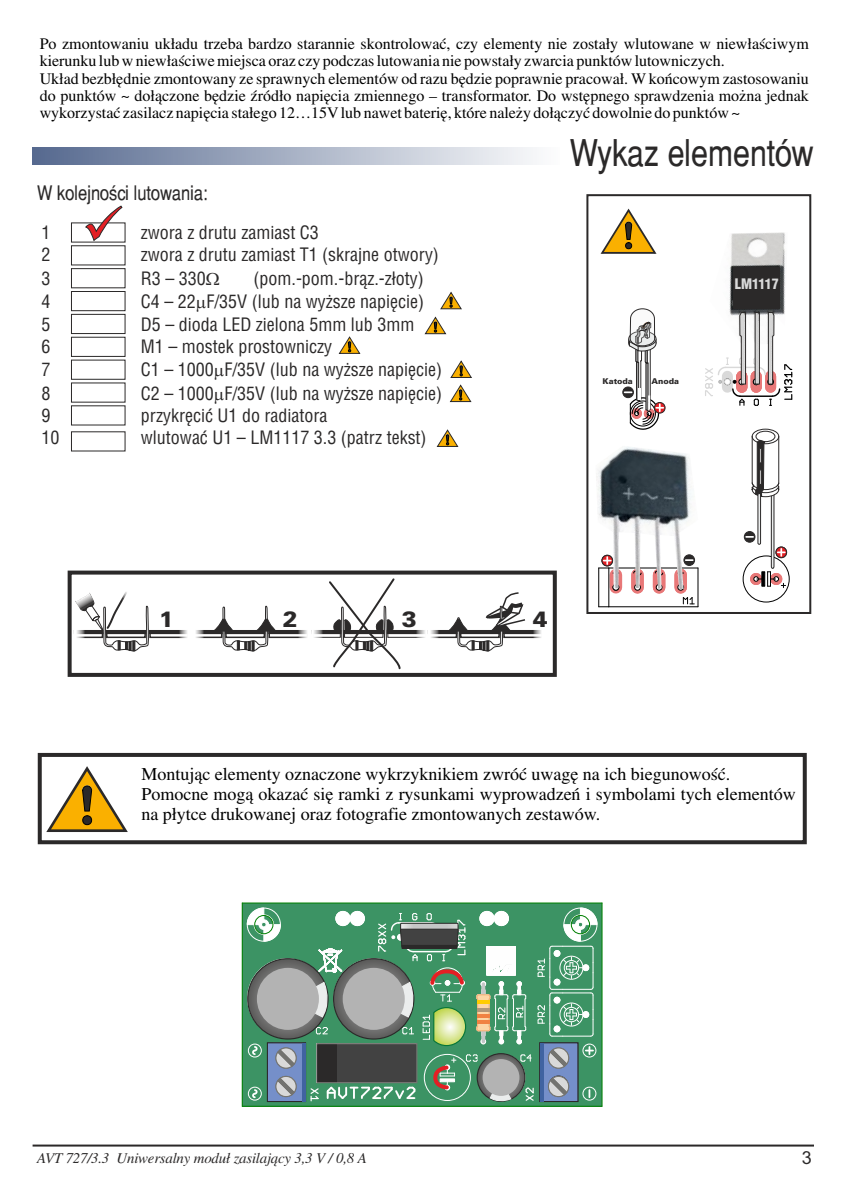
<style>
.page{position:relative;width:842px;height:1191px;background:#fff}
.page>*{position:absolute;margin:0;border:0;box-sizing:border-box;transform-origin:0 0}
.t1{font:36.8px "Switzerland Narrow";color:#2b2929}
.t2{font:22.2px "USA Black";color:#2b2929}
.t3{font:20px "Switzerland Narrow";color:#2b2929}
.t4{font:18px "Switzerland Condensed";color:#2b2929}
.t5{font:18px/20.2px "Toronto";color:#000}
.t6{font:18px "Arial";color:#2b2929}
.t7{font:16px/17.4px "Toronto";color:#000}
.t8{font:italic 15px "Toronto";letter-spacing:-.015em;color:#2b2929}
.t9{font:900 14.2px "Switzerland Cond";color:#d9d9d9}
.t10{font:8px "USA Black";color:#2b2929}
</style>
<div class="page">
<hr style="left:33px;top:1144px;width:781px;height:2px;background:#2b2929">
<div style="left:743px;top:555px;width:47px;height:47px;border:1px solid #000;border-radius:50%"></div>
<div style="left:71px;top:245px;width:54px;height:20px;border:1px solid #2b2929"></div>
<div style="left:71px;top:268px;width:54px;height:20px;border:1px solid #2b2929"></div>
<div style="left:71px;top:291px;width:54px;height:20px;border:1px solid #2b2929"></div>
<div style="left:71px;top:314px;width:54px;height:20px;border:1px solid #2b2929"></div>
<div style="left:71px;top:337px;width:54px;height:20px;border:1px solid #2b2929"></div>
<svg style="left:85px;top:205px;width:37px;height:36px"></svg>
<div style="left:33px;top:148px;width:526px;height:17px;background:linear-gradient(to right,#56698f,#fcfcfd)"></div>
<div style="left:38px;top:753px;width:769px;height:91px;border:4px solid #2b2929"></div>
<svg style="left:46px;top:766px;width:82px;height:66px"></svg>
<svg style="left:600px;top:208px;width:57px;height:46px"></svg>
<div style="left:586px;top:194px;width:225px;height:420px;border:2px solid #2b2929"></div>
<div style="left:755px;top:431px;width:20px;height:11px;border:1px solid #2b2929;border-radius:50%"></div>
<div style="left:752px;top:429px;width:27px;height:15px;border:1px solid #2b2929;border-radius:50%"></div>
<hr style="left:778px;top:436px;width:1px;height:47px;background:#2b2929">
<hr style="left:752px;top:436px;width:1px;height:47px;background:#2b2929">
<hr style="left:697px;top:568px;width:1px;height:39px;background:#000">
<hr style="left:598px;top:568px;width:1px;height:39px;background:#000">
<hr style="left:609px;top:606px;width:89px;height:1px;background:#000">
<hr style="left:608px;top:568px;width:1px;height:39px;background:#000">
<svg style="left:682px;top:597px;width:12px;height:7px"></svg>
<img style="left:596px;top:447px;width:102px;height:142px">
<svg style="left:744px;top:531px;width:11px;height:11px"></svg>
<div style="left:684px;top:554px;width:11px;height:12px;background:#2b2929;border:1px solid #2b2929;border-radius:50%"></div>
<svg style="left:686px;top:559px;width:7px;height:2px"></svg>
<svg style="left:746px;top:439px;width:40px;height:148px"></svg>
<svg style="left:602px;top:555px;width:11px;height:11px"></svg>
<svg style="left:599px;top:557px;width:20px;height:19px"></svg>
<svg style="left:622px;top:387px;width:12px;height:11px"></svg>
<svg style="left:654px;top:402px;width:11px;height:11px"></svg>
<svg style="left:625px;top:309px;width:38px;height:121px"></svg>
<div style="left:242px;top:903px;width:360px;height:203px;background:#3c9364"></div>
<div style="left:563px;top:907px;width:34px;height:34px;border:1px solid #fff;border-radius:50%"></div>
<div style="left:247px;top:907px;width:34px;height:34px;border:1px solid #fff;border-radius:50%"></div>
<hr style="left:242px;top:1106px;width:360px;height:1px;background:#008000">
<hr style="left:602px;top:903px;width:1px;height:203px;background:#008000">
<hr style="left:242px;top:902px;width:360px;height:1px;background:#008000">
<hr style="left:242px;top:903px;width:1px;height:203px;background:#008000">
<div style="left:68px;top:570px;width:489px;height:107px;border:4px solid #2b2929"></div>
<svg style="left:73px;top:578px;width:468px;height:92px"></svg>
<svg style="left:425px;top:291px;width:37px;height:44px"></svg>
<svg style="left:339px;top:336px;width:22px;height:18px"></svg>
<svg style="left:450px;top:360px;width:22px;height:43px"></svg>
<svg style="left:437px;top:429px;width:22px;height:18px"></svg>
<svg style="left:247px;top:908px;width:350px;height:194px"></svg>
<div style="left:751px;top:376px;width:11px;height:11px;background:#e87878"></div>
<div style="left:736px;top:376px;width:11px;height:11px;background:#e87878"></div>
<hr style="left:740px;top:395px;width:32px;height:2px;background:#000">
<img style="left:729px;top:232px;width:56px;height:152px">
<div style="left:733px;top:267px;width:47px;height:42px;background:#2b2929"></div>
<svg style="left:752px;top:312px;width:41px;height:94px"></svg>
<svg style="left:705px;top:312px;width:41px;height:93px"></svg>
<p class="t7" style="left:40px;top:36px;width:771px">Po zmontowaniu układu trzeba bardzo starannie skontrolować, czy elementy nie zostały wlutowane w niewłaściwym kierunku lub w niewłaściwe miejsca oraz czy podczas lutowania nie powstały zwarcia punktów lutowniczych.<br>Układ bezbłędnie zmontowany ze sprawnych elementów od razu będzie poprawnie pracował. W końcowym zastosowaniu do punktów ~ dołączone będzie źródło napięcia zmiennego – transformator. Do wstępnego sprawdzenia można jednak wykorzystać zasilacz napięcia stałego 12…15Vlub nawet baterię, które należy dołączyć dowolnie do punktów ~</p>
<p class="t3" style="left:37px;top:185px;width:172px">W kolejności lutowania:</p>
<p class="t4" style="left:41px;top:225px;width:10px">1</p>
<p class="t4" style="left:141px;top:225px;width:179px">zwora z drutu zamiast C3</p>
<p class="t4" style="left:41px;top:247px;width:10px">2</p>
<p class="t4" style="left:141px;top:247px;width:299px">zwora z drutu zamiast T1 (skrajne otwory)</p>
<p class="t4" style="left:41px;top:271px;width:10px">3</p>
<p class="t4" style="left:141px;top:271px;width:66px">R3 – 330</p>
<p class="t4" style="left:254px;top:271px;width:172px">(pom.-pom.-brąz.-złoty)</p>
<p class="t4" style="left:41px;top:294px;width:10px">4</p>
<p class="t4" style="left:141px;top:294px;width:285px">C4 – 22 F/35V (lub na wyższe napięcie)</p>
<p class="t4" style="left:41px;top:316px;width:10px">5</p>
<p class="t4" style="left:141px;top:316px;width:275px">D5 – dioda LED zielona 5mm lub 3mm</p>
<p class="t4" style="left:41px;top:339px;width:10px">6</p>
<p class="t4" style="left:141px;top:339px;width:193px">M1 – mostek prostowniczy</p>
<p class="t4" style="left:41px;top:362px;width:10px">7</p>
<p class="t4" style="left:141px;top:362px;width:303px">C1 – 1000 F/35V (lub na wyższe napięcie)</p>
<p class="t4" style="left:41px;top:385px;width:10px">8</p>
<p class="t4" style="left:141px;top:385px;width:303px">C2 – 1000 F/35V (lub na wyższe napięcie)</p>
<p class="t4" style="left:41px;top:408px;width:10px">9</p>
<p class="t4" style="left:141px;top:408px;width:188px">przykręcić U1 do radiatora</p>
<p class="t4" style="left:41px;top:430px;width:19px">10</p>
<p class="t4" style="left:141px;top:430px;width:287px">wlutować U1 – LM1117 3.3 (patrz tekst)</p>
<h1 class="t1" style="left:570px;top:137px;width:246px">Wykaz elementów</h1>
<p class="t10" style="left:603px;top:377px;width:32px">Katoda</p>
<p class="t10" style="left:651px;top:377px;width:29px">Anoda</p>
<p class="t9" style="left:735px;top:278px;width:46px">LM1117</p>
<h2 class="t2" style="left:159px;top:609px;width:16px">1</h2>
<h2 class="t2" style="left:283px;top:609px;width:16px">2</h2>
<h2 class="t2" style="left:402px;top:609px;width:16px">3</h2>
<h2 class="t2" style="left:533px;top:609px;width:16px">4</h2>
<p class="t5" style="left:141px;top:765px;width:656px">Montując elementy oznaczone wykrzyknikiem zwróć uwagę na ich biegunowość.<br>Pomocne mogą okazać się ramki z rysunkami wyprowadzeń i symbolami tych elementów na płytce drukowanej oraz fotografie zmontowanych zestawów.</p>
<p class="t8" style="left:37px;top:1151px;width:331px">AVT 727/3.3 Uniwersalny moduł zasilający 3,3 V / 0,8 A</p>
<p class="t6" style="left:802px;top:1151px;width:12px">3</p>
</div>
